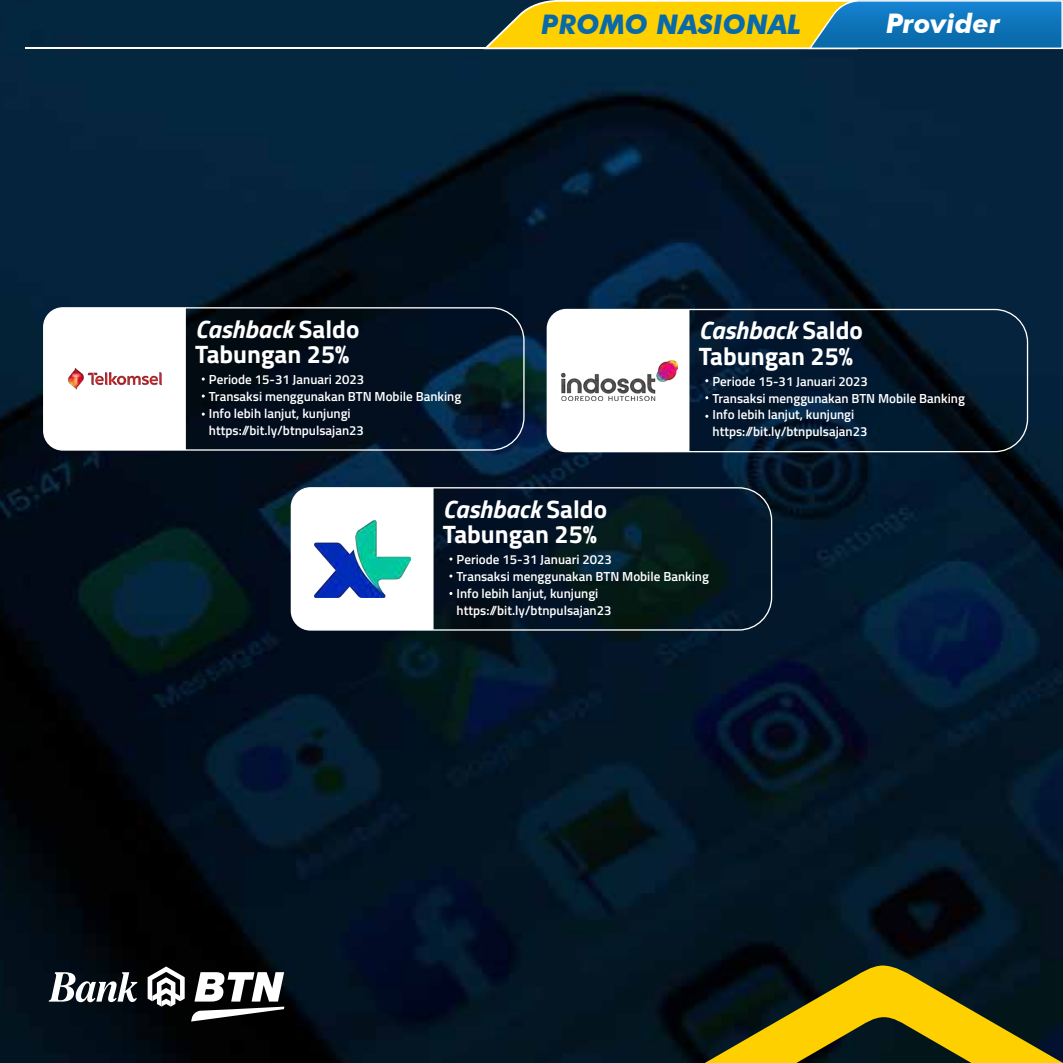
<style>
.page{position:relative;width:1063px;height:1063px;background:#fff}
.page>*{position:absolute;margin:0;border:0;box-sizing:border-box;transform-origin:0 0}
.t1{font:italic 700 27px "Futura BT";color:#096aa9}
.t2{font:italic 700 27px "Futura BT";color:#fff}
.t3{font:700 25.2px/25.5px "Titillium Web";color:#fff}
.t4{font:600 13.05px/16.8px "Titillium Web";color:#fff}
.s1{font-style:italic}
</style>
<div class="page">
<img style="left:0;top:0;width:1063px;height:1063px">
<svg style="left:42px;top:307px;width:483px;height:144px"></svg>
<svg style="left:44px;top:308px;width:142px;height:142px"></svg>
<img style="left:59px;top:353px;width:111px;height:52px">
<svg style="left:290px;top:486px;width:483px;height:145px"></svg>
<svg style="left:291px;top:488px;width:143px;height:142px"></svg>
<img style="left:315px;top:521px;width:95px;height:76px">
<svg style="left:449px;top:557px;width:3px;height:4px"></svg>
<svg style="left:546px;top:308px;width:483px;height:145px"></svg>
<svg style="left:547px;top:310px;width:142px;height:142px"></svg>
<img style="left:562px;top:360px;width:115px;height:41px">
<svg style="left:701px;top:966px;width:362px;height:97px"></svg>
<svg style="left:49px;top:972px;width:88px;height:30px"></svg>
<svg style="left:191px;top:972px;width:93px;height:50px"></svg>
<svg style="left:148px;top:967px;width:37px;height:40px"></svg>
<hr style="left:25px;top:47px;width:1035px;height:2px;background:#fff">
<svg style="left:481px;top:0;width:582px;height:50px"></svg>
<h1 class="t1" style="left:541px;top:8px;width:261px">PROMO NASIONAL</h1>
<h1 class="t2" style="left:886px;top:7px;width:116px">Provider</h1>
<h2 class="t3" style="left:195px;top:315px;width:166px"><span class="s1">Cashback</span> Saldo<br>Tabungan 25%</h2>
<p class="t4" style="left:209px;top:371px;width:254px">Periode 15-31 Januari 2023<br>Transaksi menggunakan BTN Mobile Banking<br>Info lebih lanjut, kunjungi https://bit.ly/btnpulsajan23</p>
<h2 class="t3" style="left:699px;top:316px;width:166px"><span class="s1">Cashback</span> Saldo<br>Tabungan 25%</h2>
<p class="t4" style="left:713px;top:372px;width:254px">Periode 15-31 Januari 2023<br>Transaksi menggunakan BTN Mobile Banking<br>Info lebih lanjut, kunjungi https://bit.ly/btnpulsajan23</p>
<h2 class="t3" style="left:443px;top:495px;width:166px"><span class="s1">Cashback</span> Saldo<br>Tabungan 25%</h2>
<p class="t4" style="left:457px;top:551px;width:254px">Periode 15-31 Januari 2023<br>Transaksi menggunakan BTN Mobile Banking<br>Info lebih lanjut, kunjungi https://bit.ly/btnpulsajan23</p>
</div>
